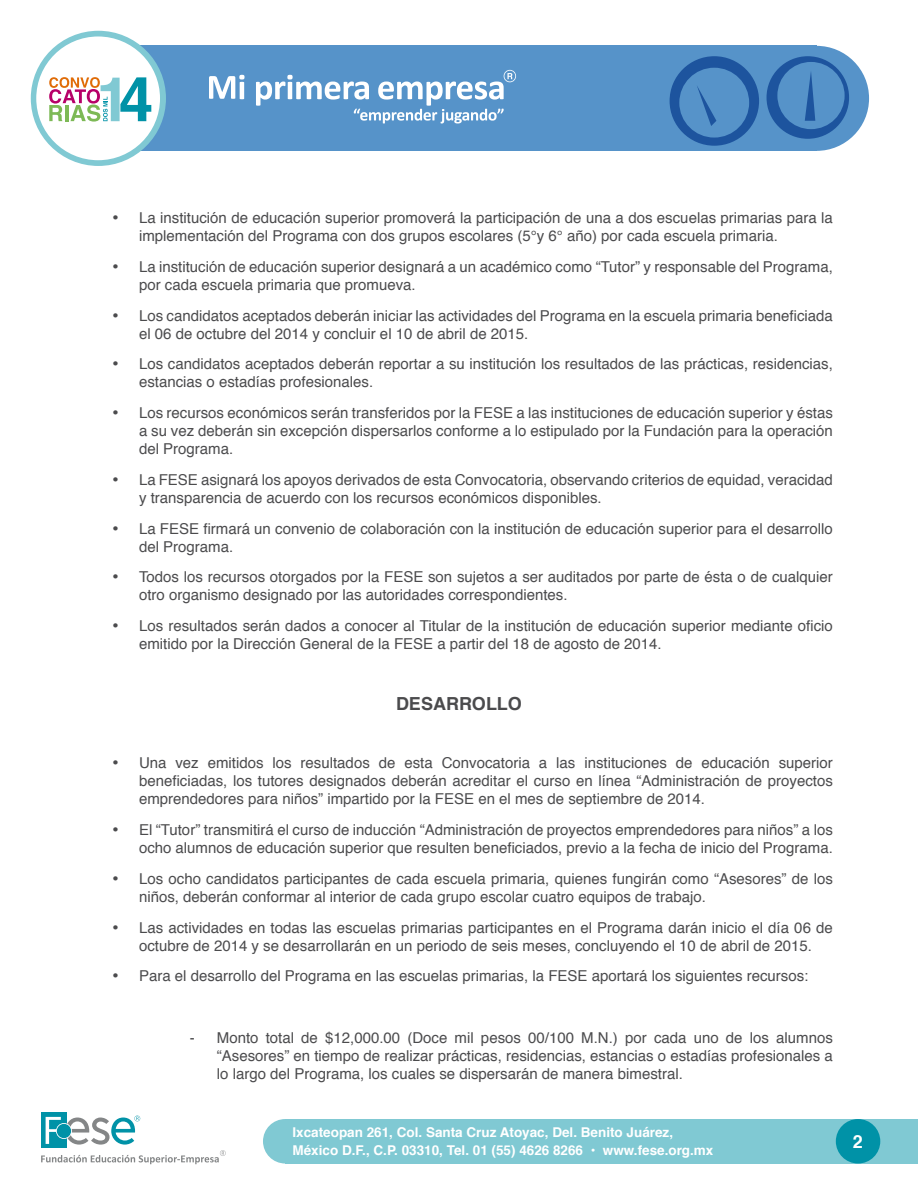
<style>
.page{position:relative;width:918px;height:1188px;background:#fff}
.page>*{position:absolute;margin:0;border:0;box-sizing:border-box;transform-origin:0 0}
.t1{font:700 18px "Helvetica";color:#4b4b4d}
.t2{font:700 18px "Helvetica";color:#fff}
.t3{font:15px/18px "Helvetica";color:#4b4b4d}
.t4{font:700 13.5px/18px "Helvetica";color:#fff}
</style>
<div class="page">
<div style="left:764px;top:46px;width:105px;height:105px;background:#5693c9;border-radius:50%"></div>
<div style="left:130px;top:46px;width:687px;height:105px;background:#5693c9"></div>
<div style="left:41px;top:1113px;width:26px;height:35px;background:#0092a7"></div>
<svg style="left:41px;top:1116px;width:185px;height:48px"></svg>
<div style="left:31px;top:31px;width:135px;height:135px;background:#80c9d3;border-radius:50%"></div>
<div style="left:36px;top:36px;width:124px;height:124px;background:#fff;border-radius:50%"></div>
<svg style="left:49px;top:77px;width:102px;height:45px"></svg>
<div style="left:263px;top:1119px;width:44px;height:45px;background:#80c9d3;border-radius:50%"></div>
<div style="left:285px;top:1119px;width:633px;height:45px;background:#80c9d3"></div>
<div style="left:836px;top:1119px;width:44px;height:45px;background:#0092a7;border-radius:50%"></div>
<svg style="left:209px;top:75px;width:36px;height:24px"></svg>
<svg style="left:256px;top:70px;width:260px;height:53px"></svg>
<div style="left:670px;top:56px;width:89px;height:90px;background:#1d549e;border-radius:50%"></div>
<div style="left:767px;top:56px;width:82px;height:83px;background:#1d549e;border-radius:50%"></div>
<div style="left:679px;top:68px;width:70px;height:70px;background:#5693c9;border-radius:50%"></div>
<div style="left:777px;top:62px;width:68px;height:67px;background:#5693c9;border-radius:50%"></div>
<svg style="left:805px;top:72px;width:10px;height:49px"></svg>
<svg style="left:697px;top:86px;width:19px;height:40px"></svg>
<p class="t3" style="left:139px;top:209px;width:695px;text-indent:-27px">• La institución de educación superior promoverá la participación de una a dos escuelas primarias para la implementación del Programa con dos grupos escolares (5°y 6° año) por cada escuela primaria.</p>
<p class="t3" style="left:139px;top:258px;width:695px;text-indent:-27px">• La institución de educación superior designará a un académico como “Tutor” y responsable del Programa, por cada escuela primaria que promueva.</p>
<p class="t3" style="left:139px;top:307px;width:695px;text-indent:-27px">• Los candidatos aceptados deberán iniciar las actividades del Programa en la escuela primaria beneficiada el 06 de octubre del 2014 y concluir el 10 de abril de 2015.</p>
<p class="t3" style="left:139px;top:356px;width:695px;text-indent:-27px">• Los candidatos aceptados deberán reportar a su institución los resultados de las prácticas, residencias, estancias o estadías profesionales.</p>
<p class="t3" style="left:139px;top:404px;width:695px;text-align:justify;text-indent:-27px">• Los recursos económicos serán transferidos por la FESE a las instituciones de educación superior y éstas a su vez deberán sin excepción dispersarlos conforme a lo estipulado por la Fundación para la operación del Programa.</p>
<p class="t3" style="left:139px;top:471px;width:695px;text-indent:-27px">• La FESE asignará los apoyos derivados de esta Convocatoria, observando criterios de equidad, veracidad y transparencia de acuerdo con los recursos económicos disponibles.</p>
<p class="t3" style="left:139px;top:520px;width:695px;text-indent:-27px">• La FESE firmará un convenio de colaboración con la institución de educación superior para el desarrollo del Programa.</p>
<p class="t3" style="left:139px;top:569px;width:695px;text-indent:-27px">• Todos los recursos otorgados por la FESE son sujetos a ser auditados por parte de ésta o de cualquier otro organismo designado por las autoridades correspondientes.</p>
<p class="t3" style="left:139px;top:617px;width:695px;text-indent:-27px">• Los resultados serán dados a conocer al Titular de la institución de educación superior mediante oficio emitido por la Dirección General de la FESE a partir del 18 de agosto de 2014.</p>
<p class="t1" style="left:396px;top:689px;width:127px">DESARROLLO</p>
<p class="t3" style="left:139px;top:755px;width:695px;text-align:justify;text-indent:-27px">• Una vez emitidos los resultados de esta Convocatoria a las instituciones de educación superior beneficiadas, los tutores designados deberán acreditar el curso en línea “Administración de proyectos emprendedores para niños” impartido por la FESE en el mes de septiembre de 2014.</p>
<p class="t3" style="left:112px;top:821px;width:722px;text-align:right">• El “Tutor” transmitirá el curso de inducción “Administración de proyectos emprendedores para niños” a los ocho alumnos de educación superior que resulten beneficiados, previo a la fecha de inicio del Programa.</p>
<p class="t3" style="left:139px;top:870px;width:695px;text-indent:-27px">• Los ocho candidatos participantes de cada escuela primaria, quienes fungirán como “Asesores” de los niños, deberán conformar al interior de cada grupo escolar cuatro equipos de trabajo.</p>
<p class="t3" style="left:112px;top:919px;width:722px;text-align:center">• Las actividades en todas las escuelas primarias participantes en el Programa darán inicio el día 06 de octubre de 2014 y se desarrollarán en un periodo de seis meses, concluyendo el 10 de abril de 2015.</p>
<p class="t3" style="left:112px;top:968px;width:698px">• Para el desarrollo del Programa en las escuelas primarias, la FESE aportará los siguientes recursos:</p>
<p class="t3" style="left:217px;top:1029px;width:618px;text-align:justify;text-indent:-27px">- Monto total de $12,000.00 (Doce mil pesos 00/100 M.N.) por cada uno de los alumnos “Asesores” en tiempo de realizar prácticas, residencias, estancias o estadías profesionales a lo largo del Programa, los cuales se dispersarán de manera bimestral.</p>
<p class="t4" style="left:292px;top:1124px;width:422px">Ixcateopan 261, Col. Santa Cruz Atoyac, Del. Benito Juárez,<br>México D.F., C.P. 03310, Tel. 01 (55) 4626 8266 • www.fese.org.mx</p>
<p class="t2" style="left:853px;top:1127px;width:12px">2</p>
</div>
